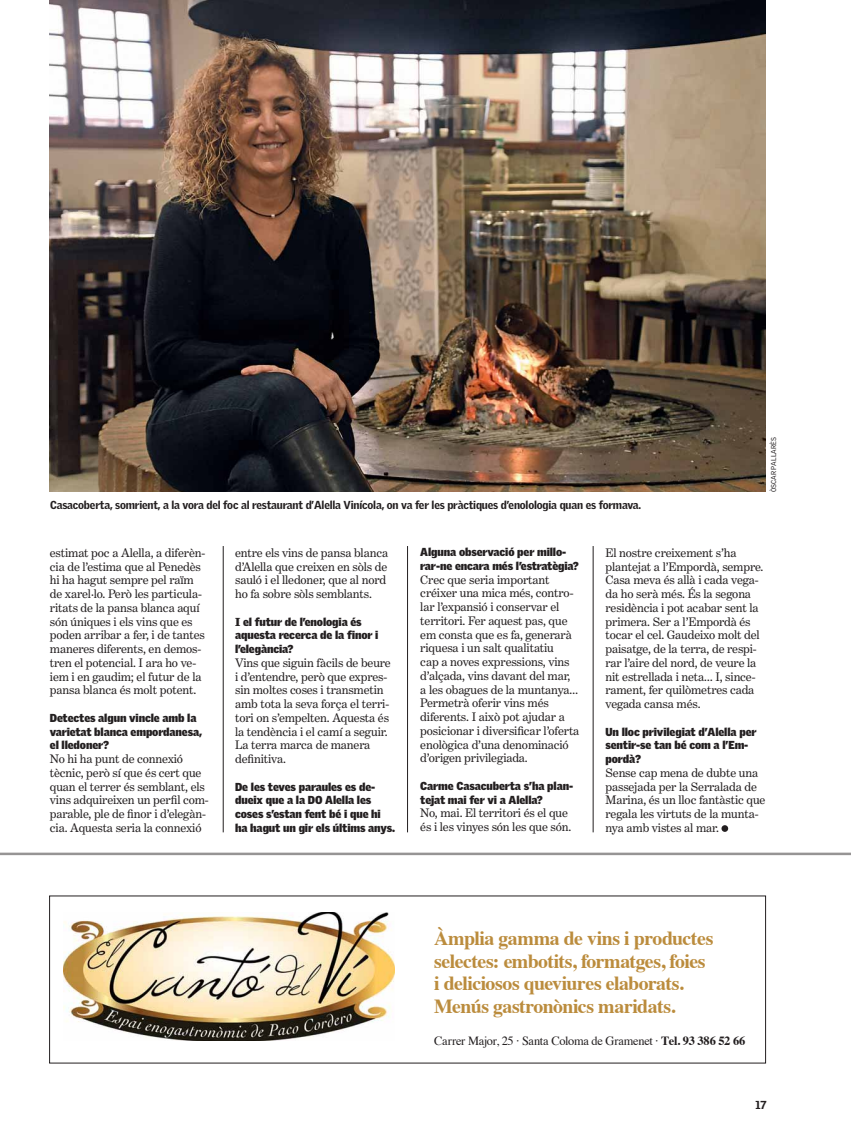
<style>
.page{position:relative;width:851px;height:1134px;background:#fff}
.page>*{position:absolute;margin:0;border:0;box-sizing:border-box;transform-origin:0 0}
.t1{font:700 20px/22.5px "Times";letter-spacing:-.03em;color:#bb8c3d}
.t2{font:12.5px/13.8px "Benton Modern Two";letter-spacing:-.01em;color:#231f20}
.t3{font:12.5px "Times";letter-spacing:-.02em;color:#231f20}
.t4{font:900 11.25px/13.8px "Griffith Gothic";letter-spacing:-.01em;color:#231f20}
.t5{font:900 11.25px "Griffith Gothic";letter-spacing:-.015em;color:#231f20}
.t6{font:6.88px "Griffith Gothic";letter-spacing:.015em;color:#231f20}
.s1{font-weight:700}
</style>
<div class="page">
<hr style="left:0;top:853px;width:850px;height:2px;background:#969494">
<div style="left:721px;top:825px;width:7px;height:7px;background:#231f20;border-radius:50%"></div>
<hr style="left:223px;top:546px;width:1px;height:286px;background:#231f20">
<hr style="left:407px;top:546px;width:1px;height:286px;background:#231f20">
<hr style="left:592px;top:546px;width:1px;height:286px;background:#231f20">
<img style="left:50px;top:0;width:715px;height:492px">
<img style="left:64px;top:912px;width:330px;height:129px">
<p class="t5" style="left:50px;top:501px;width:592px">Casacoberta, somrient, a la vora del foc al restaurant d’Alella Vinícola, on va fer les pràctiques d’enolologia quan es formava.</p>
<p class="t6" style="left:770px;top:492px;width:57px;rotate:-90deg">ÒSCAR PALLARÈS</p>
<p class="t2" style="left:50px;top:547px;width:157px">estimat poc a Alella, a diferèn&shy;cia de l’estima que al Penedès hi ha hagut sempre pel raïm de xarel·lo. Però les particula&shy;ritats de la pansa blanca aquí són úniques i els vins que es poden arribar a fer, i de tantes maneres diferents, en demos&shy;tren el potencial. I ara ho ve&shy;iem i en gaudim; el futur de la pansa blanca és molt potent.</p>
<p class="t4" style="left:50px;top:712px;width:154px">Detectes algun vincle amb la varietat blanca empordanesa, el lledoner?</p>
<p class="t2" style="left:50px;top:753px;width:160px">No hi ha punt de connexió tècnic, però sí que és cert que quan el terrer és semblant, els vins adquireixen un perfil com&shy;parable, ple de finor i d’elegàn&shy;cia. Aquesta seria la connexió</p>
<p class="t2" style="left:235px;top:547px;width:154px">entre els vins de pansa blanca d’Alella que creixen en sòls de sauló i el lledoner, que al nord ho fa sobre sòls semblants.</p>
<p class="t4" style="left:235px;top:615px;width:145px">I el futur de l’enologia és aquesta recerca de la finor i l’elegància?</p>
<p class="t2" style="left:235px;top:657px;width:157px">Vins que siguin fàcils de beure i d’entendre, però que expres&shy;sin moltes coses i transmetin amb tota la seva força el terri&shy;tori on s’empelten. Aquesta és la tendència i el camí a seguir.<br>La terra marca de manera definitiva.</p>
<p class="t4" style="left:235px;top:780px;width:162px">De les teves paraules es de&shy;dueix que a la DO Alella les coses s’estan fent bé i que hi ha hagut un gir els últims anys.</p>
<p class="t4" style="left:420px;top:546px;width:160px">Alguna observació per millo&shy;rar-ne encara més l’estratègia?</p>
<p class="t2" style="left:420px;top:574px;width:160px">Crec que seria important créixer una mica més, contro&shy;lar l’expansió i conservar el territori. Fer aquest pas, que em consta que es fa, generarà riquesa i un salt qualitatiu<br>cap a noves expressions, vins d’alçada, vins davant del mar, a les obagues de la muntanya…<br>Permetrà oferir vins més diferents. I això pot ajudar a posicionar i diversificar l’oferta enològica d’una denominació d’origen privilegiada.</p>
<p class="t4" style="left:420px;top:780px;width:154px">Carme Casacuberta s’ha plan&shy;tejat mai fer vi a Alella?</p>
<p class="t2" style="left:420px;top:807px;width:152px">No, mai. El territori és el que és i les vinyes són les que són.</p>
<p class="t2" style="left:605px;top:547px;width:159px">El nostre creixement s’ha plantejat a l’Empordà, sempre.<br>Casa meva és allà i cada vega&shy;da ho serà més. És la segona residència i pot acabar sent la primera. Ser a l’Empordà és tocar el cel. Gaudeixo molt del paisatge, de la terra, de respi&shy;rar l’aire del nord, de veure la nit estrellada i neta… I, since&shy;rament, fer quilòmetres cada vegada cansa més.</p>
<p class="t4" style="left:605px;top:725px;width:152px">Un lloc privilegiat d’Alella per sentir-se tan bé com a l’Em&shy;pordà?</p>
<p class="t2" style="left:605px;top:767px;width:161px">Sense cap mena de dubte una passejada per la Serralada de<br>Marina, és un lloc fantàstic que regala les virtuts de la munta&shy;nya amb vistes al mar.</p>
<h1 class="t1" style="left:434px;top:929px;width:280px">Àmplia gamma de vins i productes selectes: embotits, formatges, foies i deliciosos queviures elaborats.<br>Menús gastronònics maridats.</h1>
<p class="t3" style="left:434px;top:1036px;width:312px">Carrer Major, 25 · Santa Coloma de Gramenet · <span class="s1">Tel. 93 386 52 66</span></p>
<p class="t5" style="left:755px;top:1101px;width:13px">17</p>
</div>
